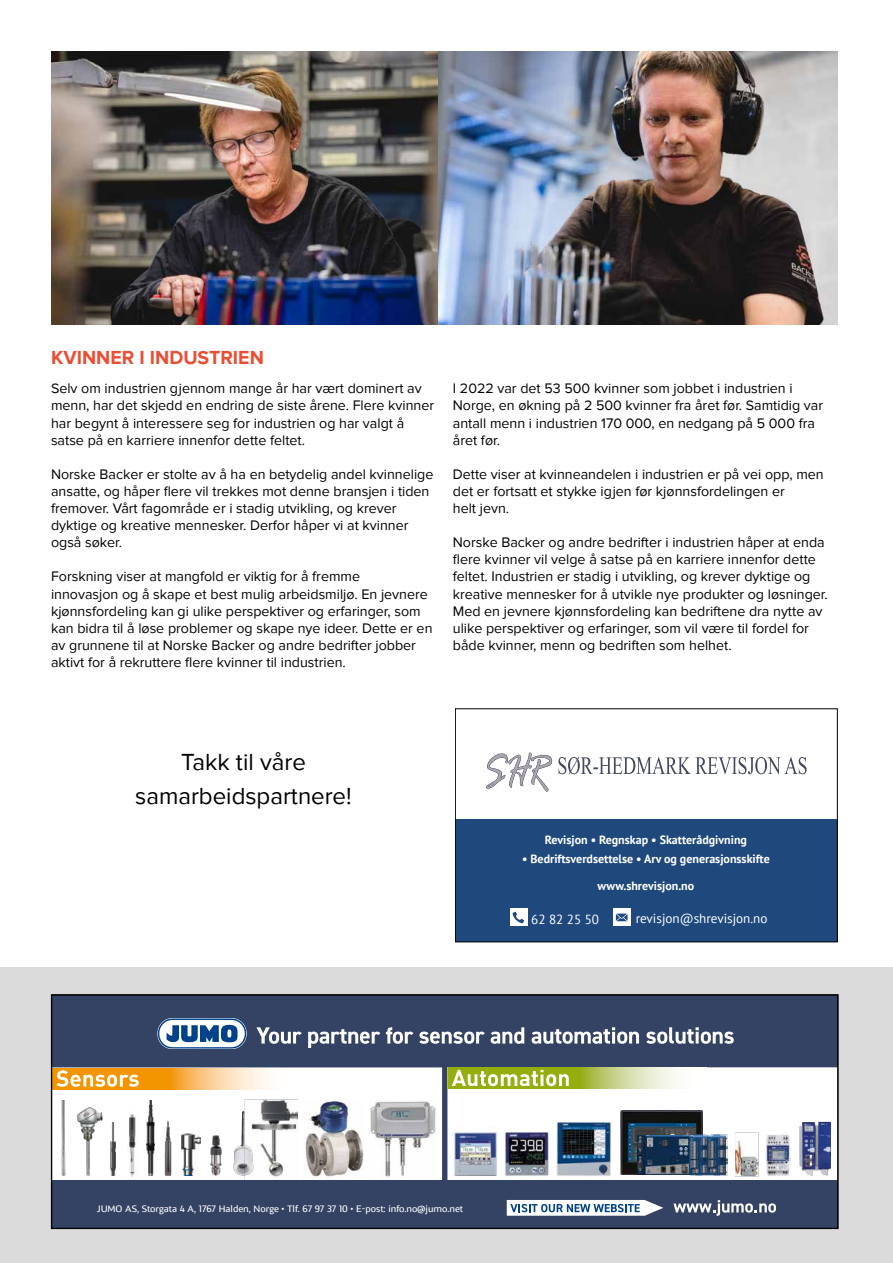
<style>
.page{position:relative;width:893px;height:1263px;background:#fff}
.page>*{position:absolute;margin:0;border:0;box-sizing:border-box;transform-origin:0 0}
.t1{font:24px/34.2px "Proxima Nova";color:#000;text-align:center}
.t2{font:700 19.5px "Proxima Nova";color:#e94f35}
.t3{font:14.25px/17.1px "Proxima Nova";color:#000}
.t4{font:13.2px "PT Sans";color:#fff}
.t5{font:700 12px "PT Sans";color:#fff}
.t6{font:9.15px "Kandin";color:#fff}
</style>
<div class="page">
<div style="left:0;top:967px;width:893px;height:296px;background:#dbdbdb"></div>
<img style="left:438px;top:51px;width:400px;height:274px">
<img style="left:51px;top:51px;width:387px;height:274px">
<hr style="left:892px;top:51px;width:1px;height:616px;background:#ededed">
<div style="left:51px;top:995px;width:787px;height:233px;background:#344264"></div>
<svg style="left:157px;top:1018px;width:90px;height:31px;background:#84a0c1"></svg>
<svg style="left:256px;top:1027px;width:46px;height:17px"></svg>
<svg style="left:308px;top:1029px;width:72px;height:19px"></svg>
<svg style="left:386px;top:1027px;width:27px;height:17px"></svg>
<svg style="left:419px;top:1031px;width:66px;height:13px"></svg>
<svg style="left:491px;top:1027px;width:33px;height:17px"></svg>
<svg style="left:532px;top:1027px;width:107px;height:17px"></svg>
<svg style="left:646px;top:1027px;width:88px;height:17px"></svg>
<svg style="left:53px;top:1067px;width:783px;height:113px;background:#f3efdf"></svg>
<img style="left:78px;top:1107px;width:12px;height:24px">
<img style="left:127px;top:1101px;width:12px;height:79px">
<img style="left:234px;top:1111px;width:11px;height:64px">
<img style="left:60px;top:1100px;width:7px;height:75px">
<img style="left:211px;top:1136px;width:10px;height:39px">
<img style="left:165px;top:1121px;width:6px;height:54px">
<img style="left:370px;top:1100px;width:67px;height:80px">
<img style="left:111px;top:1123px;width:4px;height:52px">
<img style="left:147px;top:1101px;width:7px;height:74px">
<img style="left:181px;top:1134px;width:19px;height:41px">
<img style="left:245px;top:1099px;width:53px;height:81px">
<img style="left:245px;top:1145px;width:9px;height:30px">
<img style="left:303px;top:1100px;width:62px;height:78px">
<img style="left:620px;top:1110px;width:83px;height:65px">
<img style="left:765px;top:1134px;width:25px;height:42px">
<img style="left:505px;top:1132px;width:44px;height:44px">
<img style="left:557px;top:1122px;width:54px;height:54px">
<img style="left:637px;top:1134px;width:71px;height:41px">
<img style="left:690px;top:1134px;width:13px;height:41px">
<img style="left:690px;top:1135px;width:2px;height:40px">
<img style="left:710px;top:1134px;width:18px;height:41px">
<img style="left:708px;top:1134px;width:2px;height:41px">
<img style="left:802px;top:1122px;width:29px;height:53px">
<img style="left:800px;top:1126px;width:14px;height:49px">
<img style="left:802px;top:1125px;width:13px;height:45px">
<img style="left:735px;top:1132px;width:23px;height:45px">
<img style="left:451px;top:1127px;width:48px;height:48px">
<svg style="left:507px;top:1200px;width:156px;height:16px;background:#bccadb"></svg>
<svg style="left:673px;top:1200px;width:103px;height:16px"></svg>
<div style="left:51px;top:994px;width:787px;height:235px;border:1px solid #000"></div>
<div style="left:455px;top:819px;width:383px;height:123px;background:#1f497d"></div>
<div style="left:510px;top:908px;width:17px;height:18px;background:#fff"></div>
<svg style="left:513px;top:912px;width:11px;height:11px"></svg>
<svg style="left:613px;top:908px;width:17px;height:18px"></svg>
<svg style="left:616px;top:914px;width:12px;height:7px"></svg>
<svg style="left:486px;top:752px;width:66px;height:40px"></svg>
<svg style="left:558px;top:757px;width:249px;height:17px"></svg>
<div style="left:455px;top:708px;width:383px;height:234px;border:1px solid #000"></div>
<h2 class="t2" style="left:51px;top:346px;width:214px">KVINNER I INDUSTRIEN</h2>
<p class="t3" style="left:51px;top:380px;width:385px">Selv om industrien gjennom mange år har vært dominert av menn, har det skjedd en endring de siste årene. Flere kvinner har begynt å interessere seg for industrien og har valgt å satse på en karriere innenfor dette feltet.</p>
<p class="t3" style="left:51px;top:466px;width:384px">Norske Backer er stolte av å ha en betydelig andel kvinnelige ansatte, og håper flere vil trekkes mot denne bransjen i tiden fremover. Vårt fagområde er i stadig utvikling, og krever dyktige og kreative mennesker. Derfor håper vi at kvinner også søker.</p>
<p class="t3" style="left:51px;top:568px;width:383px">Forskning viser at mangfold er viktig for å fremme<br>innovasjon og å skape et best mulig arbeidsmiljø. En jevnere kjønnsfordeling kan gi ulike perspektiver og erfaringer, som kan bidra til å løse problemer og skape nye ideer. Dette er en av grunnene til at Norske Backer og andre bedrifter jobber aktivt for å rekruttere flere kvinner til industrien.</p>
<p class="t3" style="left:453px;top:380px;width:372px">I 2022 var det 53 500 kvinner som jobbet i industrien i Norge, en økning på 2 500 kvinner fra året før. Samtidig var antall menn i industrien 170 000, en nedgang på 5 000 fra året før.</p>
<p class="t3" style="left:453px;top:466px;width:372px">Dette viser at kvinneandelen i industrien er på vei opp, men det er fortsatt et stykke igjen før kjønnsfordelingen er<br>helt jevn.</p>
<p class="t3" style="left:453px;top:534px;width:376px">Norske Backer og andre bedrifter i industrien håper at enda flere kvinner vil velge å satse på en karriere innenfor dette feltet. Industrien er stadig i utvikling, og krever dyktige og kreative mennesker for å utvikle nye produkter og løsninger.<br>Med en jevnere kjønnsfordeling kan bedriftene dra nytte av ulike perspektiver og erfaringer, som vil være til fordel for både kvinner, menn og bedriften som helhet.</p>
<h1 class="t1" style="left:135px;top:745px;width:218px">Takk til våre samarbeidspartnere!</h1>
<p class="t5" style="left:545px;top:831px;width:204px">Revisjon • Regnskap • Skatterådgivning</p>
<p class="t5" style="left:522px;top:851px;width:249px">• Bedriftsverdsettelse • Arv og generasjonsskifte</p>
<p class="t5" style="left:598px;top:877px;width:98px">www.shrevisjon.no</p>
<p class="t4" style="left:531px;top:910px;width:69px">62 82 25 50</p>
<p class="t4" style="left:636px;top:910px;width:133px">revisjon@shrevisjon.no</p>
<p class="t6" style="left:97px;top:1203px;width:368px">JUMO AS, Storgata 4 A, 1767 Halden, Norge • Tlf. 67 97 37 10 • E-post: info.no@jumo.net</p>
</div>
